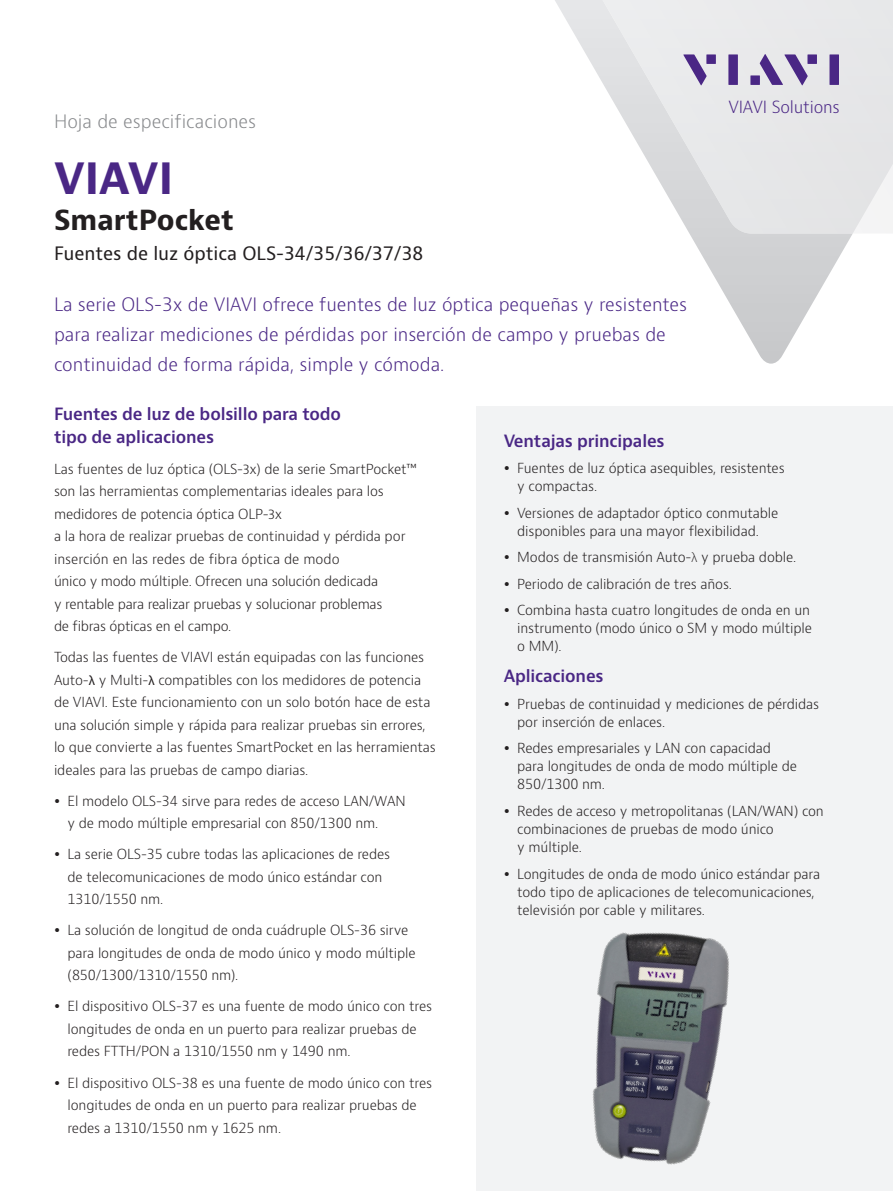
<style>
.page{position:relative;width:893px;height:1191px;background:#fff}
.page>*{position:absolute;margin:0;border:0;box-sizing:border-box;transform-origin:0 0}
.Cover_headline_28_33{font:700 42px "Bernino Sans";color:#4a2785}
.Cover_headline_28_33-2{font:700 27px "Bernino Sans";color:#231f20}
.P_Intro_12_20{font:300 18px/30px "Bernino Sans";color:#4a2785}
.Cover_headline_28_33-3{font:18px "Bernino Sans";color:#231f20}
.P_DocType{font:300 18px "Bernino Sans";color:#87898c}
.Header_12_16{font:600 16.5px/22.5px "Bernino Sans";letter-spacing:-.01em;color:#4a2785}
.H2_Bullet_Heading_Pu{font:600 16.5px "Bernino Sans";letter-spacing:-.01em;color:#4a2785}
.t1{font:300 16.35px "Bernino Sans";letter-spacing:-.01em;color:#4a2785}
.P_10_16{font:300 13.5px/22.5px "Bernino Sans";letter-spacing:-.01em;color:#231f20}
.s1{font-family:"Myriad Pro";font-weight:400}
.s2{font-family:"Myriad Pro"}
</style>
<div class="page">
<svg style="left:690px;top:234px;width:162px;height:130px"></svg>
<svg style="left:555px;top:0;width:338px;height:234px"></svg>
<svg style="left:683px;top:54px;width:24px;height:31px"></svg>
<div style="left:706px;top:54px;width:10px;height:10px;background:#4a2785"></div>
<div style="left:728px;top:54px;width:10px;height:31px;background:#4a2785"></div>
<div style="left:807px;top:54px;width:10px;height:10px;background:#4a2785"></div>
<div style="left:829px;top:54px;width:10px;height:31px;background:#4a2785"></div>
<svg style="left:760px;top:54px;width:48px;height:31px"></svg>
<div style="left:750px;top:75px;width:10px;height:10px;background:#4a2785"></div>
<div style="left:477px;top:407px;width:416px;height:784px;background:#f2f3f4"></div>
<img style="left:592px;top:932px;width:137px;height:233px">
<p class="P_DocType" style="left:54px;top:109px;width:204px">Hoja de especificaciones</p>
<p class="Cover_headline_28_33" style="left:54px;top:151px;width:121px">VIAVI</p>
<p class="Cover_headline_28_33-2" style="left:54px;top:203px;width:181px">SmartPocket</p>
<p class="Cover_headline_28_33-3" style="left:54px;top:242px;width:371px">Fuentes de luz óptica OLS-34/35/36/37/38</p>
<p class="P_Intro_12_20" style="left:54px;top:290px;width:635px">La serie OLS-3x de VIAVI ofrece fuentes de luz óptica pequeñas y resistentes para realizar mediciones de pérdidas por inserción de campo y pruebas de continuidad de forma rápida, simple y cómoda.</p>
<p class="t1" style="left:728px;top:96px;width:113px">VIAVI Solutions</p>
<p class="Header_12_16" style="left:54px;top:403px;width:289px">Fuentes de luz de bolsillo para todo tipo de aplicaciones</p>
<p class="P_10_16" style="left:54px;top:458px;width:364px">Las fuentes de luz óptica (OLS-3x) de la serie SmartPocket™ son las herramientas complementarias ideales para los medidores de potencia óptica OLP-3x<br>a la hora de realizar pruebas de continuidad y pérdida por inserción en las redes de fibra óptica de modo<br>único y modo múltiple. Ofrecen una solución dedicada<br>y rentable para realizar pruebas y solucionar problemas<br>de fibras ópticas en el campo.</p>
<p class="P_10_16" style="left:54px;top:646px;width:383px">Todas las fuentes de VIAVI están equipadas con las funciones Auto-<span class="s1">λ</span> y Multi-<span class="s1">λ</span> compatibles con los medidores de potencia de VIAVI. Este funcionamiento con un solo botón hace de esta una solución simple y rápida para realizar pruebas sin errores, lo que convierte a las fuentes SmartPocket en las herramientas ideales para las pruebas de campo diarias.</p>
<p class="P_10_16" style="left:68px;top:790px;width:340px">El modelo OLS-34 sirve para redes de acceso LAN/WAN y de modo múltiple empresarial con 850/1300 nm.</p>
<p class="P_10_16" style="left:68px;top:843px;width:324px">La serie OLS-35 cubre todas las aplicaciones de redes de telecomunicaciones de modo único estándar con<br>1310/1550 nm.</p>
<p class="P_10_16" style="left:68px;top:919px;width:350px">La solución de longitud de onda cuádruple OLS-36 sirve para longitudes de onda de modo único y modo múltiple (850/1300/1310/1550 nm).</p>
<p class="P_10_16" style="left:68px;top:995px;width:366px">El dispositivo OLS-37 es una fuente de modo único con tres longitudes de onda en un puerto para realizar pruebas de redes FTTH/PON a 1310/1550 nm y 1490 nm.</p>
<p class="P_10_16" style="left:68px;top:1071px;width:366px">El dispositivo OLS-38 es una fuente de modo único con tres longitudes de onda en un puerto para realizar pruebas de redes a 1310/1550 nm y 1625 nm.</p>
<p class="H2_Bullet_Heading_Pu" style="left:504px;top:430px;width:162px">Ventajas principales</p>
<p class="P_10_16" style="left:517px;top:459px;width:269px;line-height:18px">Fuentes de luz óptica asequibles, resistentes y compactas.</p>
<p class="P_10_16" style="left:517px;top:504px;width:263px;line-height:18px">Versiones de adaptador óptico conmutable disponibles para una mayor flexibilidad.</p>
<p class="P_10_16" style="left:517px;top:546px;width:281px">Modos de transmisión Auto-<span class="s2">λ</span> y prueba doble.</p>
<p class="P_10_16" style="left:517px;top:573px;width:216px">Periodo de calibración de tres años.</p>
<p class="P_10_16" style="left:517px;top:601px;width:296px;line-height:18px">Combina hasta cuatro longitudes de onda en un instrumento (modo único o SM y modo múltiple o MM).</p>
<p class="H2_Bullet_Heading_Pu" style="left:504px;top:666px;width:101px">Aplicaciones</p>
<p class="P_10_16" style="left:517px;top:695px;width:303px;line-height:18px">Pruebas de continuidad y mediciones de pérdidas por inserción de enlaces.</p>
<p class="P_10_16" style="left:517px;top:739px;width:281px;line-height:18px">Redes empresariales y LAN con capacidad para longitudes de onda de modo múltiple de<br>850/1300 nm.</p>
<p class="P_10_16" style="left:517px;top:802px;width:308px;line-height:18px">Redes de acceso y metropolitanas (LAN/WAN) con combinaciones de pruebas de modo único<br>y múltiple.</p>
<p class="P_10_16" style="left:517px;top:865px;width:305px;line-height:18px">Longitudes de onda de modo único estándar para todo tipo de aplicaciones de telecomunicaciones, televisión por cable y militares.</p>
</div>
